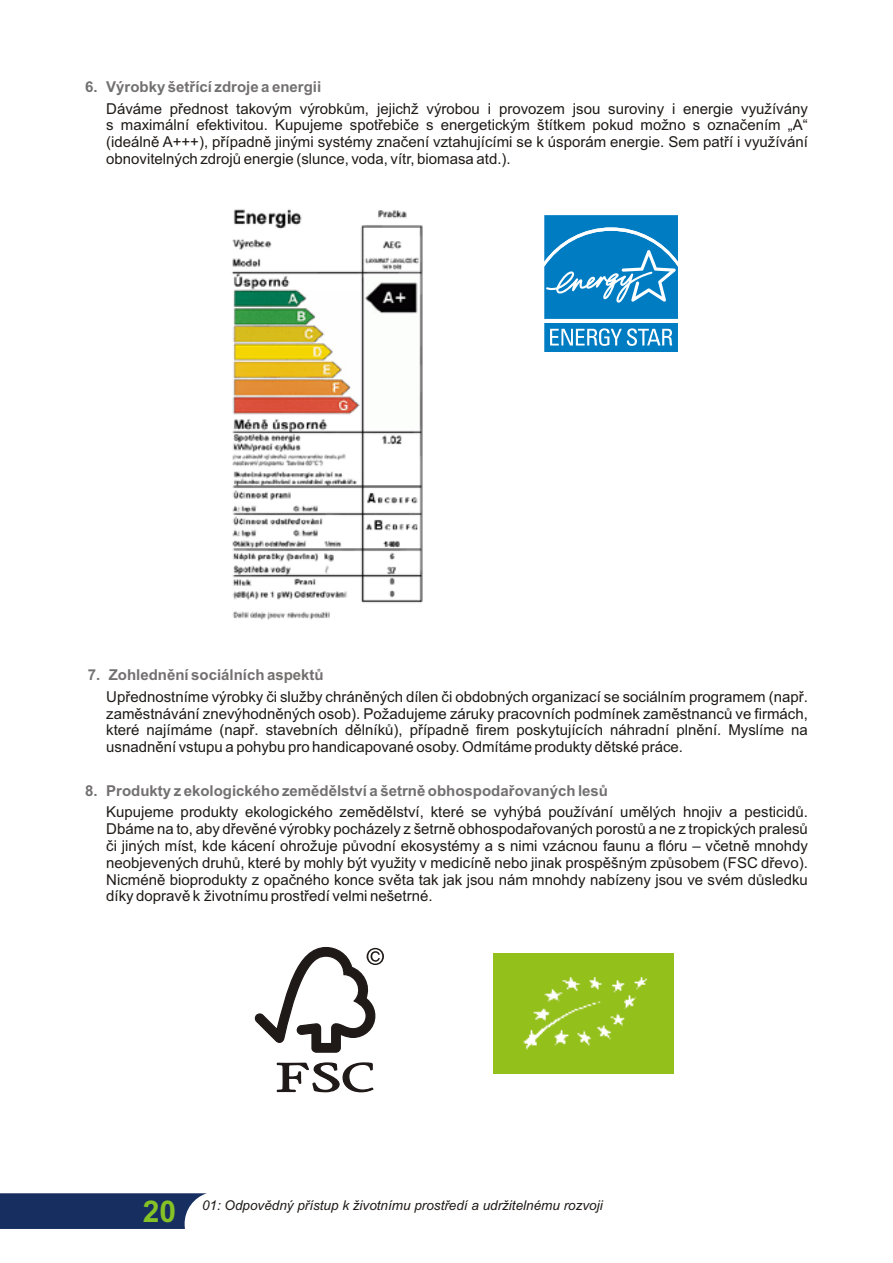
<style>
.page{position:relative;width:893px;height:1263px;background:#fff}
.page>*{position:absolute;margin:0;border:0;box-sizing:border-box;transform-origin:0 0}
.t1{font:700 30px "Arial";color:#85c226}
.t2{font:15px/16.8px "Arial";color:#1f1a17;text-align:justify}
.t3{font:700 15px "Arial";color:#737070}
.t4{font:italic 13.5px "Arial";color:#1f1a17}
</style>
<div class="page">
<svg style="left:0;top:1193px;width:207px;height:36px;background:#2c416f"></svg>
<img style="left:494px;top:954px;width:180px;height:120px">
<img style="left:232px;top:209px;width:191px;height:411px">
<svg style="left:254px;top:946px;width:130px;height:107px"></svg>
<svg style="left:276px;top:1062px;width:98px;height:31px"></svg>
<svg style="left:544px;top:215px;width:134px;height:137px;background:#2c93cc"></svg>
<p class="t3" style="left:85px;top:81px;width:238px">6. Výrobky šetřící zdroje a energii</p>
<p class="t2" style="left:106px;top:101px;width:703px">Dáváme přednost takovým výrobkům, jejichž výrobou i provozem jsou suroviny i energie využívány s maximální efektivitou. Kupujeme spotřebiče s energetickým štítkem pokud možno s označením „A“ (ideálně A+++), případně jinými systémy značení vztahujícími se k úsporám energie. Sem patří i využívání obnovitelných zdrojů energie (slunce, voda, vítr, biomasa atd.).</p>
<p class="t3" style="left:88px;top:669px;width:238px">7. Zohlednění sociálních aspektů</p>
<p class="t2" style="left:106px;top:689px;width:703px">Upřednostníme výrobky či služby chráněných dílen či obdobných organizací se sociálním programem (např. zaměstnávání znevýhodněných osob). Požadujeme záruky pracovních podmínek zaměstnanců ve firmách, které najímáme (např. stavebních dělníků), případně firem poskytujících náhradní plnění. Myslíme na usnadnění vstupu a pohybu pro handicapované osoby. Odmítáme produkty dětské práce.</p>
<p class="t3" style="left:85px;top:785px;width:524px">8. Produkty z ekologického zemědělství a šetrně obhospodařovaných lesů</p>
<p class="t2" style="left:106px;top:805px;width:703px">Kupujeme produkty ekologického zemědělství, které se vyhýbá používání umělých hnojiv a pesticidů.<br>Dbáme na to, aby dřevěné výrobky pocházely z šetrně obhospodařovaných porostů a ne z tropických pralesů či jiných míst, kde kácení ohrožuje původní ekosystémy a s nimi vzácnou faunu a flóru – včetně mnohdy neobjevených druhů, které by mohly být využity v medicíně nebo jinak prospěšným způsobem (FSC dřevo).<br>Nicméně bioprodukty z opačného konce světa tak jak jsou nám mnohdy nabízeny jsou ve svém důsledku díky dopravě k životnímu prostředí velmi nešetrné.</p>
<h1 class="t1" style="left:143px;top:1200px;width:35px">20</h1>
<p class="t4" style="left:202px;top:1200px;width:402px">01: Odpovědný přístup k životnímu prostředí a udržitelnému rozvoji</p>
</div>
